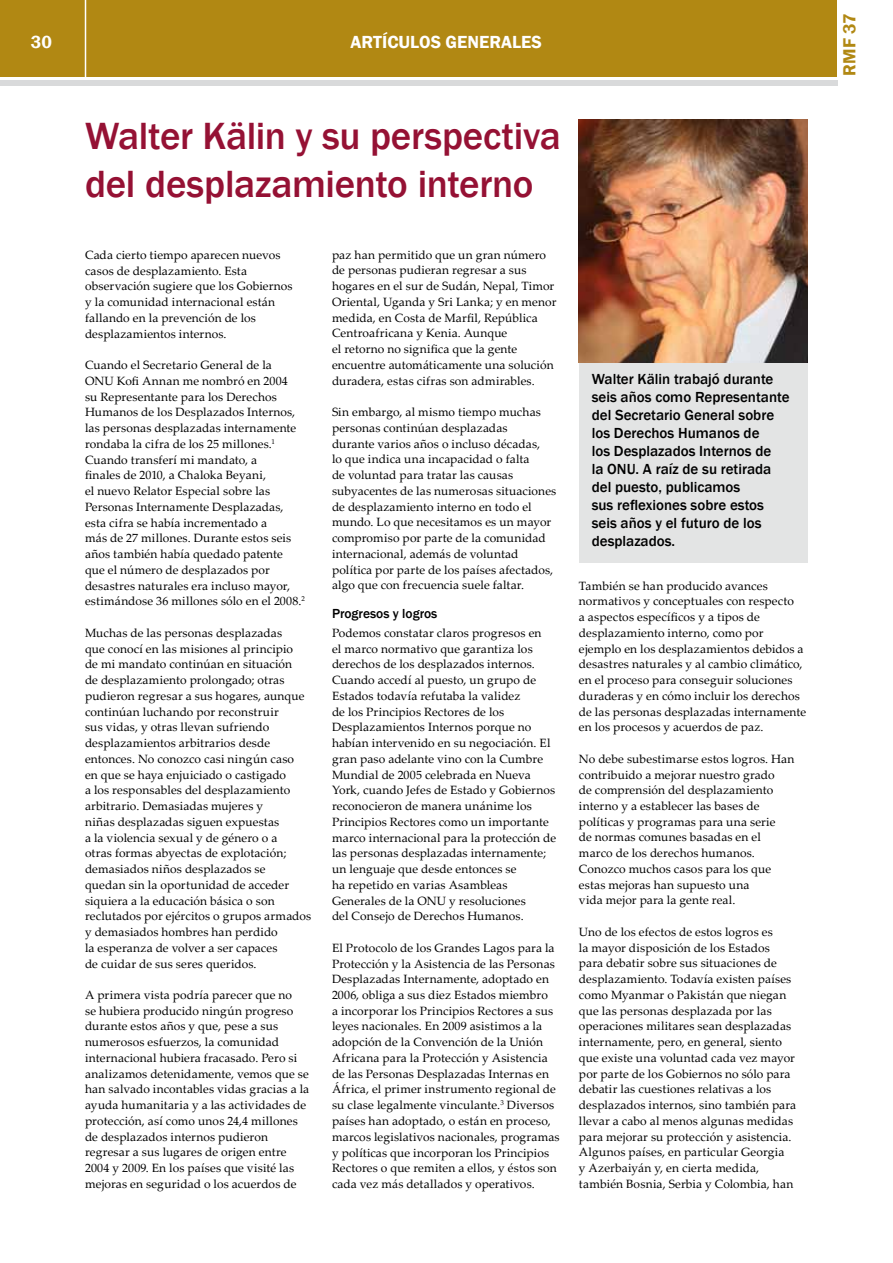
<style>
.page{position:relative;width:893px;height:1263px;background:#fff}
.page>*{position:absolute;margin:0;border:0;box-sizing:border-box;transform-origin:0 0}
.t1{font:500 39px/48px "Franklin Gothic";letter-spacing:-.01em;color:#951134}
.t2{font:600 18px "Franklin Gothic";color:#fff}
.t3{font:600 18px "Franklin Gothic";color:#b18813}
.t4{font:500 15px/18px "Franklin Gothic";color:#000}
.t5{font:500 13.5px "Franklin Gothic";color:#000}
.t6{font:12px/15.8px "Palatino Linotype";letter-spacing:.01em;color:#000}
</style>
<div class="page">
<div style="left:0;top:0;width:836px;height:77px;background:#b18813"></div>
<div style="left:0;top:80px;width:837px;height:5px;background:#d9dadb"></div>
<hr style="left:85px;top:0;width:1px;height:78px;background:#fff">
<div style="left:579px;top:363px;width:229px;height:199px;background:#e3e4e4"></div>
<img style="left:579px;top:119px;width:229px;height:244px">
<h2 class="t2" style="left:31px;top:31px;width:23px">30</h2>
<h2 class="t2" style="left:351px;top:31px;width:193px">ARTÍCULOS GENERALES</h2>
<h1 class="t1" style="left:85px;top:113px;width:477px">Walter Kälin y su perspectiva del desplazamiento interno</h1>
<p class="t6" style="left:85px;top:246px;width:209px">Cada cierto tiempo aparecen nuevos casos de desplazamiento. Esta observación sugiere que los Gobiernos y la comunidad internacional están fallando en la prevención de los desplazamientos internos.</p>
<p class="t6" style="left:85px;top:357px;width:221px">Cuando el Secretario General de la<br>ONU Kofi Annan me nombró en 2004<br>su Representante para los Derechos Humanos de los Desplazados Internos, las personas desplazadas internamente rondaba la cifra de los 25 millones.<sup>1<br></sup>Cuando transferí mi mandato, a<br>finales de 2010, a Chaloka Beyani,<br>el nuevo Relator Especial sobre las Personas Internamente Desplazadas, esta cifra se había incrementado a<br>más de 27 millones. Durante estos seis años también había quedado patente que el número de desplazados por desastres naturales era incluso mayor, estimándose 36 millones sólo en el 2008.<sup>2</sup></p>
<p class="t6" style="left:85px;top:624px;width:228px">Muchas de las personas desplazadas<br>que conocí en las misiones al principio<br>de mi mandato continúan en situación<br>de desplazamiento prolongado; otras pudieron regresar a sus hogares, aunque continúan luchando por reconstruir<br>sus vidas, y otras llevan sufriendo desplazamientos arbitrarios desde entonces. No conozco casi ningún caso<br>en que se haya enjuiciado o castigado<br>a los responsables del desplazamiento arbitrario. Demasiadas mujeres y<br>niñas desplazadas siguen expuestas<br>a la violencia sexual y de género o a<br>otras formas abyectas de explotación; demasiados niños desplazados se<br>quedan sin la oportunidad de acceder siquiera a la educación básica o son reclutados por ejércitos o grupos armados y demasiados hombres han perdido<br>la esperanza de volver a ser capaces<br>de cuidar de sus seres queridos.</p>
<p class="t6" style="left:85px;top:986px;width:226px">A primera vista podría parecer que no<br>se hubiera producido ningún progreso durante estos años y que, pese a sus numerosos esfuerzos, la comunidad internacional hubiera fracasado. Pero si analizamos detenidamente, vemos que se han salvado incontables vidas gracias a la ayuda humanitaria y a las actividades de protección, así como unos 24,4 millones de desplazados internos pudieron regresar a sus lugares de origen entre 2004 y 2009. En los países que visité las mejoras en seguridad o los acuerdos de</p>
<p class="t6" style="left:332px;top:246px;width:226px">paz han permitido que un gran número de personas pudieran regresar a sus hogares en el sur de Sudán, Nepal, Timor Oriental, Uganda y Sri Lanka; y en menor medida, en Costa de Marfil, República Centroafricana y Kenia. Aunque<br>el retorno no significa que la gente encuentre automáticamente una solución duradera, estas cifras son admirables.</p>
<p class="t6" style="left:332px;top:404px;width:226px">Sin embargo, al mismo tiempo muchas personas continúan desplazadas<br>durante varios años o incluso décadas,<br>lo que indica una incapacidad o falta<br>de voluntad para tratar las causas subyacentes de las numerosas situaciones de desplazamiento interno en todo el mundo. Lo que necesitamos es un mayor compromiso por parte de la comunidad internacional, además de voluntad política por parte de los países afectados, algo que con frecuencia suele faltar.</p>
<p class="t5" style="left:332px;top:605px;width:107px">Progresos y logros</p>
<p class="t6" style="left:332px;top:624px;width:226px">Podemos constatar claros progresos en<br>el marco normativo que garantiza los derechos de los desplazados internos.<br>Cuando accedí al puesto, un grupo de Estados todavía refutaba la validez<br>de los Principios Rectores de los Desplazamientos Internos porque no habían intervenido en su negociación. El gran paso adelante vino con la Cumbre Mundial de 2005 celebrada en Nueva York, cuando Jefes de Estado y Gobiernos reconocieron de manera unánime los Principios Rectores como un importante marco internacional para la protección de las personas desplazadas internamente; un lenguaje que desde entonces se<br>ha repetido en varias Asambleas Generales de la ONU y resoluciones<br>del Consejo de Derechos Humanos.</p>
<p class="t6" style="left:332px;top:939px;width:229px">El Protocolo de los Grandes Lagos para la Protección y la Asistencia de las Personas Desplazadas Internamente, adoptado en 2006, obliga a sus diez Estados miembro<br>a incorporar los Principios Rectores a sus leyes nacionales. En 2009 asistimos a la adopción de la Convención de la Unión Africana para la Protección y Asistencia de las Personas Desplazadas Internas en África, el primer instrumento regional de su clase legalmente vinculante.<sup>3</sup> Diversos países han adoptado, o están en proceso, marcos legislativos nacionales, programas y políticas que incorporan los Principios Rectores o que remiten a ellos, y éstos son cada vez más detallados y operativos.</p>
<p class="t4" style="left:592px;top:370px;width:199px">Walter Kälin trabajó durante seis años como Representante del Secretario General sobre los Derechos Humanos de<br>los Desplazados Internos de<br>la ONU. A raíz de su retirada del puesto, publicamos<br>sus reflexiones sobre estos seis años y el futuro de los desplazados.</p>
<p class="t6" style="left:579px;top:577px;width:229px">También se han producido avances normativos y conceptuales con respecto<br>a aspectos específicos y a tipos de desplazamiento interno, como por ejemplo en los desplazamientos debidos a desastres naturales y al cambio climático, en el proceso para conseguir soluciones duraderas y en cómo incluir los derechos de las personas desplazadas internamente en los procesos y acuerdos de paz.</p>
<p class="t6" style="left:579px;top:750px;width:217px">No debe subestimarse estos logros. Han contribuido a mejorar nuestro grado<br>de comprensión del desplazamiento interno y a establecer las bases de políticas y programas para una serie<br>de normas comunes basadas en el marco de los derechos humanos.<br>Conozco muchos casos para los que estas mejoras han supuesto una<br>vida mejor para la gente real.</p>
<p class="t6" style="left:579px;top:923px;width:219px">Uno de los efectos de estos logros es<br>la mayor disposición de los Estados para debatir sobre sus situaciones de desplazamiento. Todavía existen países como Myanmar o Pakistán que niegan que las personas desplazada por las operaciones militares sean desplazadas internamente, pero, en general, siento que existe una voluntad cada vez mayor por parte de los Gobiernos no sólo para debatir las cuestiones relativas a los desplazados internos, sino también para llevar a cabo al menos algunas medidas para mejorar su protección y asistencia.<br>Algunos países, en particular Georgia<br>y Azerbaiyán y, en cierta medida, también Bosnia, Serbia y Colombia, han</p>
<h2 class="t3" style="left:838px;top:76px;width:64px;rotate:-90deg">RMF 37</h2>
</div>
